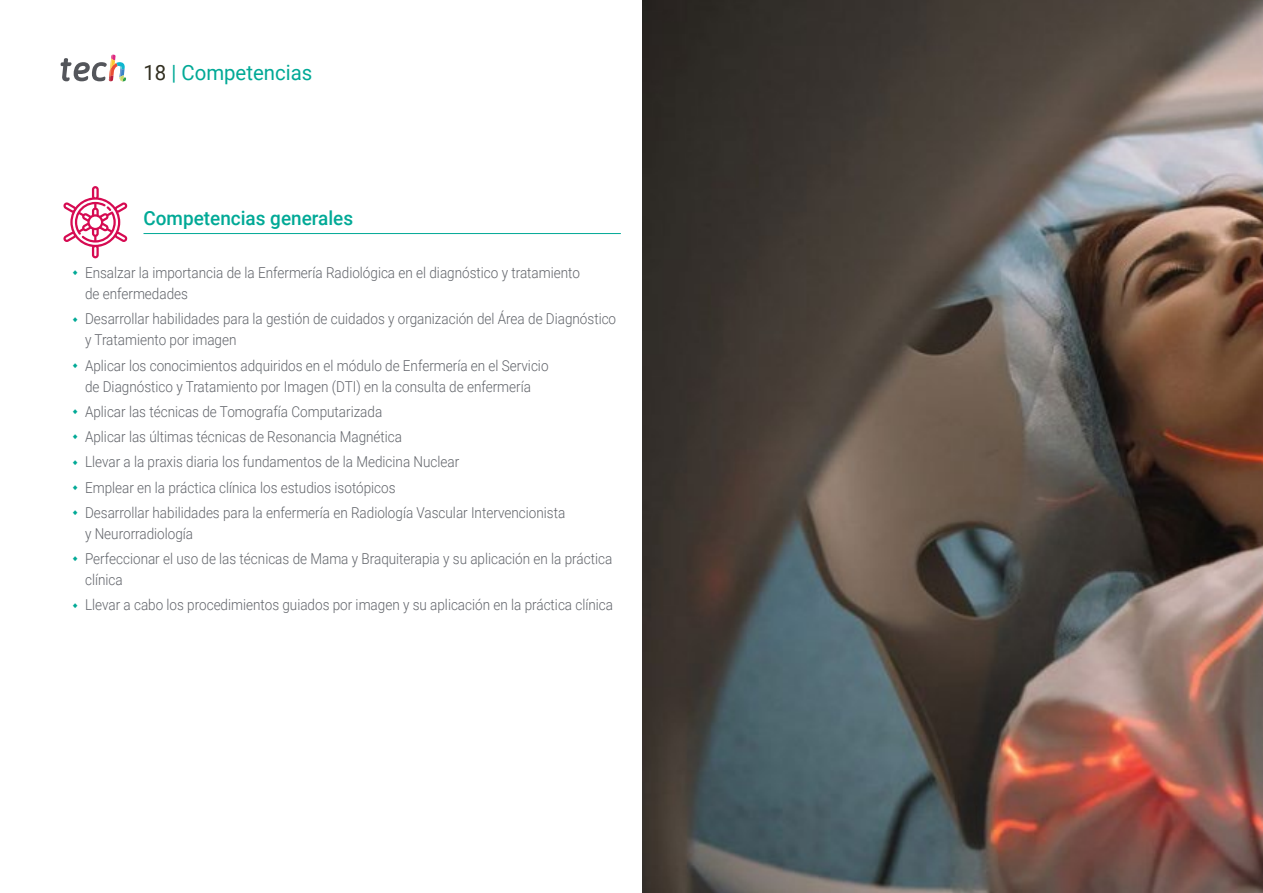
<style>
.page{position:relative;width:1263px;height:893px;background:#fff}
.page>*{position:absolute;margin:0;border:0;box-sizing:border-box;transform-origin:0 0}
.t1{font:21px "Roboto";color:#00a996}
.t2{font:500 19.5px "Roboto";color:#00a996}
.t3{font:300 15px/25.2px "Roboto";color:#61646a;scale:.9 1}
.s1{color:#312e20}
</style>
<div class="page">
<hr style="left:144px;top:233px;width:477px;height:1px;background:#00a996">
<svg style="left:63px;top:186px;width:64px;height:72px"></svg>
<img style="left:642px;top:0;width:621px;height:893px">
<svg style="left:61px;top:55px;width:65px;height:27px"></svg>
<h1 class="t1" style="left:144px;top:57px;width:170px"><span class="s1">18</span> | Competencias</h1>
<h2 class="t2" style="left:144px;top:205px;width:211px">Competencias generales</h2>
<p class="t3" style="left:85px;top:262px;width:551px;line-height:21px">Ensalzar la importancia de la Enfermería Radiológica en el diagnóstico y tratamiento de enfermedades</p>
<p class="t3" style="left:85px;top:308px;width:592px;line-height:21px">Desarrollar habilidades para la gestión de cuidados y organización del Área de Diagnóstico y Tratamiento por imagen</p>
<p class="t3" style="left:85px;top:354px;width:516px;line-height:21px">Aplicar los conocimientos adquiridos en el módulo de Enfermería en el Servicio de Diagnóstico y Tratamiento por Imagen (DTI) en la consulta de enfermería</p>
<p class="t3" style="left:85px;top:398px;width:535px">Aplicar las técnicas de Tomografía Computarizada<br>Aplicar las últimas técnicas de Resonancia Magnética<br>Llevar a la praxis diaria los fundamentos de la Medicina Nuclear<br>Emplear en la práctica clínica los estudios isotópicos<br>Desarrollar habilidades para la enfermería en Radiología Vascular Intervencionista</p>
<p class="t3" style="left:85px;top:520px;width:587px">y Neurorradiología<br>Perfeccionar el uso de las técnicas de Mama y Braquiterapia y su aplicación en la práctica</p>
<p class="t3" style="left:85px;top:567px;width:588px">clínica<br>Llevar a cabo los procedimientos guiados por imagen y su aplicación en la práctica clínica</p>
</div>
